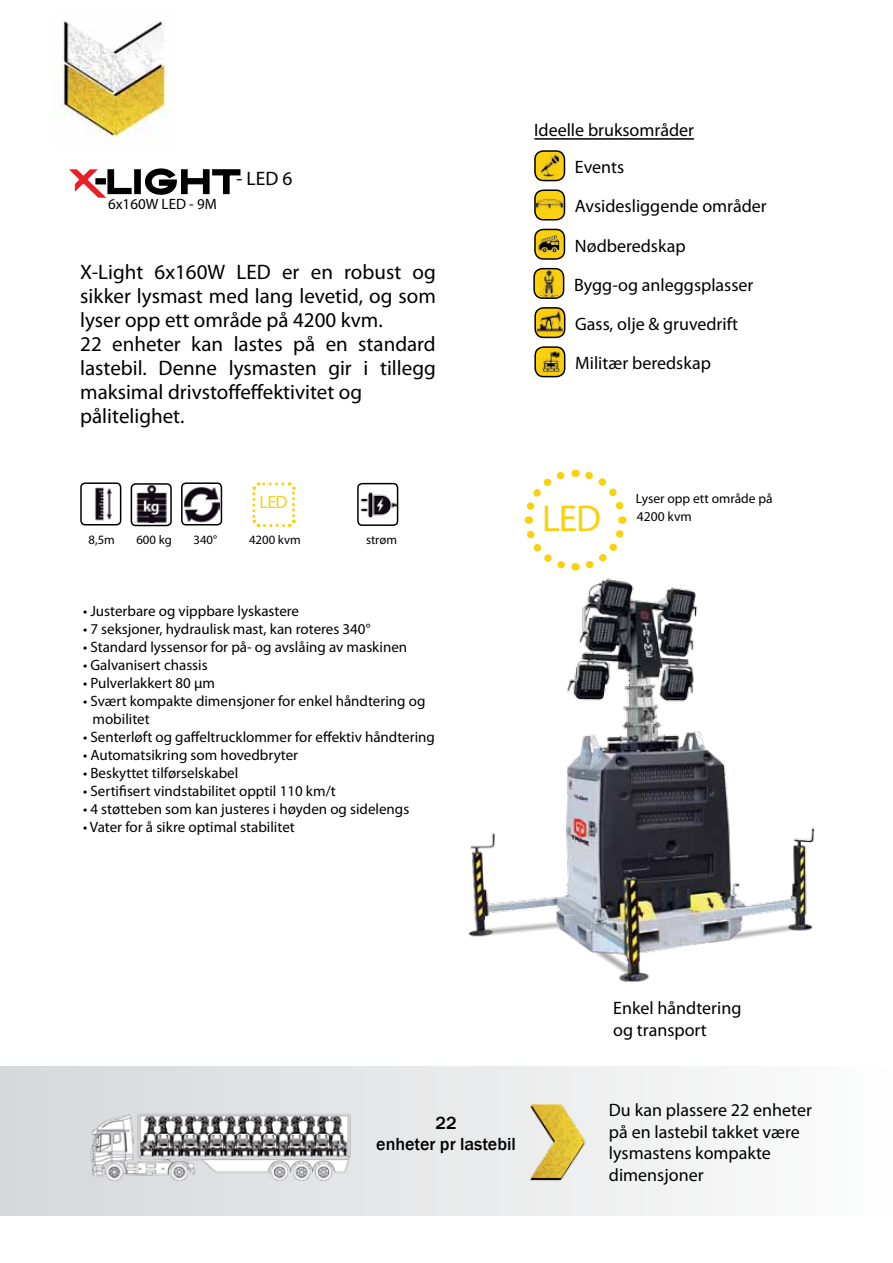
<style>
.page{position:relative;width:893px;height:1263px;background:#fff}
.page>*{position:absolute;margin:0;border:0;box-sizing:border-box;transform-origin:0 0}
.t1{font:37.5px "Myriad Pro";color:#fbd00e}
.t2{font:21px/24px "Myriad Pro";color:#000}
.t3{font:19.5px "Myriad Pro";color:#000}
.t4{font:18px/39.2px "Myriad Pro";color:#000}
.t5{font:500 18px/21.6px "Franklin Gothic";color:#000;text-align:center}
.t6{font:18px "Myriad Pro";color:#fbd00e}
.t7{font:15px/18px "Myriad Pro";color:#000}
.t8{font:13.5px/17.9px "Myriad Pro";color:#000}
.t9{font:12.75px "Myriad Pro";color:#000}
</style>
<div class="page">
<img style="left:60px;top:21px;width:113px;height:122px">
<div style="left:535px;top:151px;width:29px;height:30px;background:#fbd00e;border-radius:9px"></div>
<img style="left:541px;top:154px;width:18px;height:24px">
<div style="left:534px;top:150px;width:31px;height:31px;border:2px solid #000;border-radius:9px"></div>
<div style="left:535px;top:190px;width:29px;height:30px;background:#fbd00e;border-radius:9px"></div>
<img style="left:537px;top:199px;width:25px;height:10px">
<div style="left:534px;top:189px;width:31px;height:31px;border:2px solid #000;border-radius:9px"></div>
<div style="left:535px;top:229px;width:29px;height:30px;background:#fbd00e;border-radius:9px"></div>
<img style="left:538px;top:235px;width:22px;height:20px">
<div style="left:534px;top:229px;width:31px;height:31px;border:2px solid #000;border-radius:9px"></div>
<div style="left:534px;top:269px;width:30px;height:29px;background:#fbd00e;border-radius:9px"></div>
<img style="left:539px;top:271px;width:19px;height:25px">
<div style="left:533px;top:268px;width:31px;height:31px;border:2px solid #000;border-radius:9px"></div>
<div style="left:535px;top:308px;width:30px;height:29px;background:#fbd00e;border-radius:9px"></div>
<img style="left:537px;top:310px;width:27px;height:24px">
<div style="left:534px;top:307px;width:31px;height:31px;border:2px solid #000;border-radius:9px"></div>
<img style="left:537px;top:349px;width:28px;height:26px">
<div style="left:534px;top:346px;width:31px;height:31px;border:2px solid #000;border-radius:9px"></div>
<img style="left:94px;top:487px;width:18px;height:34px">
<div style="left:80px;top:482px;width:41px;height:43px;border:2px solid #000;border-radius:4px"></div>
<img style="left:136px;top:486px;width:31px;height:37px">
<div style="left:131px;top:483px;width:41px;height:43px;border:2px solid #000;border-radius:4px"></div>
<img style="left:184px;top:487px;width:35px;height:35px">
<div style="left:181px;top:482px;width:41px;height:43px;border:2px solid #000;border-radius:4px"></div>
<svg style="left:252px;top:482px;width:44px;height:45px"></svg>
<svg style="left:524px;top:469px;width:103px;height:99px"></svg>
<img style="left:468px;top:568px;width:347px;height:414px">
<div style="left:0;top:1067px;width:893px;height:148px;background:linear-gradient(to right,#d6d7d9,#fcfcfc)"></div>
<img style="left:88px;top:1110px;width:267px;height:72px">
<img style="left:522px;top:1102px;width:71px;height:89px">
<svg style="left:69px;top:169px;width:63px;height:29px"></svg>
<svg style="left:134px;top:169px;width:7px;height:25px"></svg>
<svg style="left:145px;top:168px;width:96px;height:27px"></svg>
<img style="left:360px;top:492px;width:35px;height:27px">
<div style="left:357px;top:483px;width:41px;height:43px;border:2px solid #000;border-radius:4px"></div>
<hr style="left:534px;top:138px;width:160px;height:2px;background:#000">
<p class="t7" style="left:108px;top:195px;width:110px">6x160W LED - 9M</p>
<p class="t3" style="left:236px;top:167px;width:57px">- LED 6</p>
<p class="t2" style="left:80px;top:259px;width:357px">X-Light 6x160W LED er en robust og sikker lysmast med lang levetid, og som lyser opp ett område på 4200 kvm.<br>22 enheter kan lastes på en standard lastebil. Denne lysmasten gir i tillegg maksimal drivstoffeffektivitet og pålitelighet.</p>
<p class="t9" style="left:89px;top:532px;width:28px">8,5m</p>
<p class="t9" style="left:136px;top:532px;width:37px">600 kg</p>
<p class="t9" style="left:194px;top:532px;width:25px">340°</p>
<p class="t6" style="left:260px;top:491px;width:29px">LED</p>
<p class="t9" style="left:249px;top:532px;width:53px">4200 kvm</p>
<p class="t9" style="left:366px;top:532px;width:32px">strøm</p>
<p class="t7" style="left:83px;top:602px;width:218px">• Justerbare og vippbare lyskastere</p>
<p class="t7" style="left:83px;top:620px;width:289px">• 7 seksjoner, hydraulisk mast, kan roteres 340°</p>
<p class="t7" style="left:83px;top:638px;width:326px">• Standard lyssensor for på- og avslåing av maskinen</p>
<p class="t7" style="left:83px;top:656px;width:126px">• Galvanisert chassis</p>
<p class="t7" style="left:83px;top:674px;width:133px">• Pulverlakkert 80 µm</p>
<p class="t7" style="left:93px;top:692px;width:334px;text-indent:-10px">• Svært kompakte dimensjoner for enkel håndtering og mobilitet</p>
<p class="t7" style="left:83px;top:728px;width:353px">• Senterløft og gaffeltrucklommer for effektiv håndtering</p>
<p class="t7" style="left:83px;top:746px;width:217px">• Automatsikring som hovedbryter</p>
<p class="t7" style="left:83px;top:764px;width:157px">• Beskyttet tilførselskabel</p>
<p class="t7" style="left:83px;top:782px;width:254px">• Sertifisert vindstabilitet opptil 110 km/t</p>
<p class="t7" style="left:83px;top:800px;width:328px">• 4 støtteben som kan justeres i høyden og sidelengs</p>
<p class="t7" style="left:83px;top:818px;width:213px">• Vater for å sikre optimal stabilitet</p>
<p class="t4" style="left:575px;top:111px;width:121px;line-height:37.7px;text-indent:-41px">Ideelle bruksområder<br>Events</p>
<p class="t4" style="left:574px;top:187px;width:194px">Avsidesliggende områder<br>Nødberedskap<br>Bygg-og anleggsplasser<br>Gass, olje &amp; gruvedrift<br>Militær beredskap</p>
<p class="t1" style="left:542px;top:496px;width:60px">LED</p>
<p class="t8" style="left:636px;top:490px;width:138px">Lyser opp ett område på<br>4200 kvm</p>
<p class="t5" style="left:376px;top:1112px;width:141px">22<br>enheter pr lastebil</p>
<p class="t4" style="left:613px;top:997px;width:130px;line-height:21.6px">Enkel håndtering og transport</p>
<p class="t4" style="left:609px;top:1099px;width:205px;line-height:21.6px">Du kan plassere 22 enheter på en lastebil takket være lysmastens kompakte dimensjoner</p>
</div>
